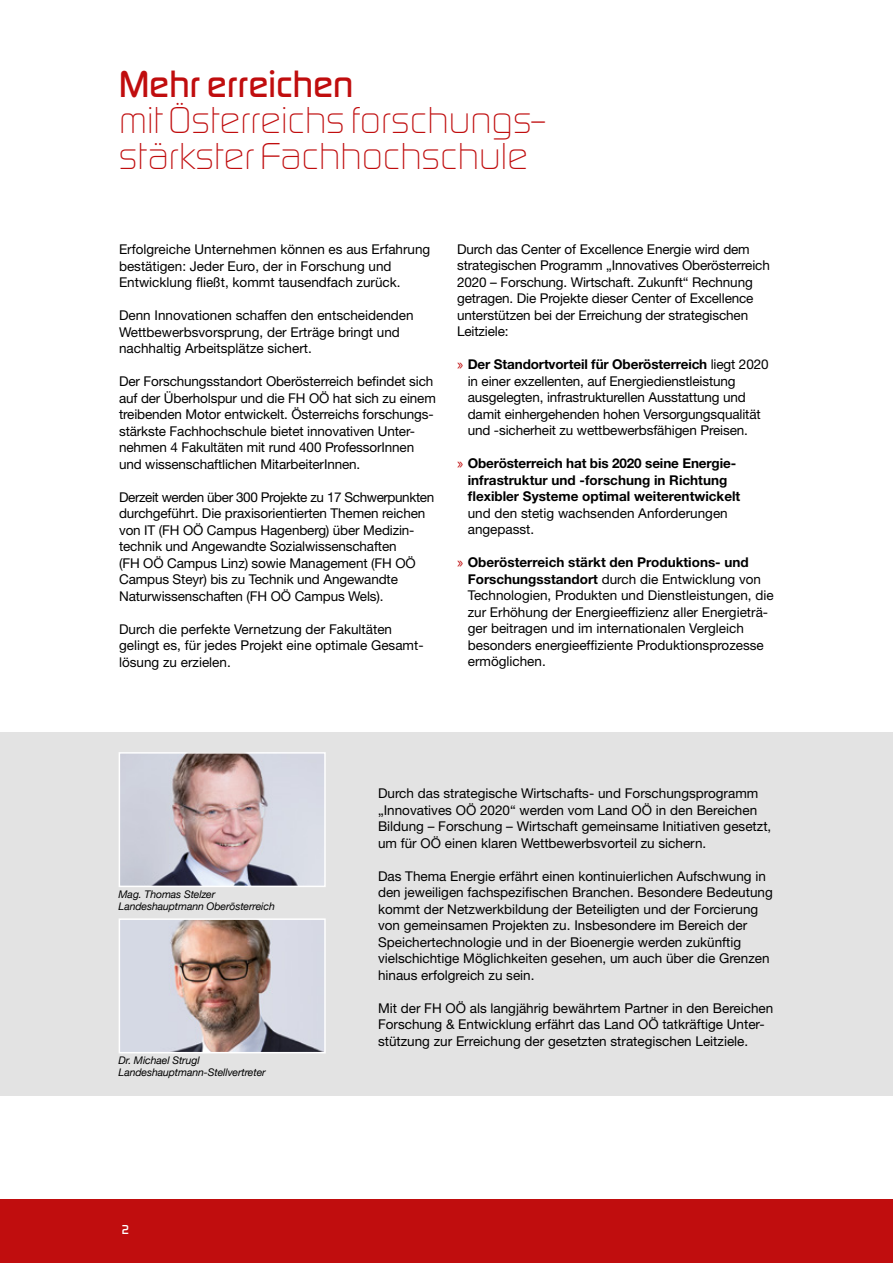
<style>
.page{position:relative;width:893px;height:1263px;background:#fff}
.page>*{position:absolute;margin:0;border:0;box-sizing:border-box;transform-origin:0 0}
.t1{font:300 39px/36px "Digital Sans EF";letter-spacing:.01em;color:#c00d0e}
.t2{font:500 39px "Digital Sans EF";letter-spacing:.005em;color:#c00d0e}
.t3{font:13.5px/16.5px "Helvetica Neue LT Std";color:#000}
.t4{font:700 13.5px/16.5px "Helvetica Neue LT Std";color:#000}
.t5{font:500 13.5px "Digital Sans EF";color:#fff}
.t6{font:italic 10.5px/12.6px "Helvetica Neue";letter-spacing:-.01em;color:#000}
.s1{font-family:"Digital Sans EF";font-weight:500;color:#c00d0e}
.s2{font-weight:700}
</style>
<div class="page">
<div style="left:0;top:1199px;width:893px;height:64px;background:#c00d0e"></div>
<div style="left:0;top:733px;width:893px;height:363px;background:#e3e3e3"></div>
<img style="left:122px;top:921px;width:201px;height:129px">
<div style="left:119px;top:918px;width:207px;height:135px;border:2px solid #fff"></div>
<img style="left:122px;top:755px;width:201px;height:129px">
<div style="left:119px;top:752px;width:207px;height:135px;border:2px solid #fff"></div>
<h1 class="t2" style="left:119px;top:61px;width:236px">Mehr erreichen</h1>
<h1 class="t1" style="left:119px;top:102px;width:427px">mit Österreichs forschungs&shy;stärkster Fachhochschule</h1>
<p class="t3" style="left:119px;top:241px;width:313px">Erfolgreiche Unternehmen können es aus Erfahrung bestätigen: Jeder Euro, der in Forschung und<br>Entwicklung fließt, kommt tausendfach zurück.</p>
<p class="t3" style="left:119px;top:307px;width:296px">Denn Innovationen schaffen den entscheidenden<br>Wettbewerbsvorsprung, der Erträge bringt und nachhaltig Arbeitsplätze sichert.</p>
<p class="t3" style="left:119px;top:373px;width:318px">Der Forschungsstandort Oberösterreich befindet sich auf der Überholspur und die FH OÖ hat sich zu einem treibenden Motor entwickelt. Österreichs forschungs&shy;stärkste Fachhochschule bietet innovativen Unter&shy;nehmen 4 Fakultäten mit rund 400 ProfessorInnen und wissenschaftlichen MitarbeiterInnen.</p>
<p class="t3" style="left:119px;top:488px;width:317px">Derzeit werden über 300 Projekte zu 17 Schwerpunkten durchgeführt. Die praxisorientierten Themen reichen von IT (FH OÖ Campus Hagenberg) über Medizin&shy;technik und Angewandte Sozialwissenschaften<br>(FH OÖ Campus Linz) sowie Management (FH OÖ Campus Steyr) bis zu Technik und Angewandte Naturwissenschaften (FH OÖ Campus Wels).</p>
<p class="t3" style="left:119px;top:620px;width:306px">Durch die perfekte Vernetzung der Fakultäten gelingt es, für jedes Projekt eine optimale Gesamt&shy;lösung zu erzielen.</p>
<p class="t3" style="left:457px;top:241px;width:314px">Durch das Center of Excellence Energie wird dem strategischen Programm „Innovatives Oberösterreich 2020 – Forschung. Wirtschaft. Zukunft“ Rechnung getragen. Die Projekte dieser Center of Excellence unterstützen bei der Erreichung der strategischen Leitziele:</p>
<p class="t3" style="left:468px;top:356px;width:302px;text-indent:-11px"><span class="s1">»</span> <span class="s2">Der Standortvorteil für Oberösterreich</span> liegt 2020 in einer exzellenten, auf Energiedienstleistung ausgelegten, infrastrukturellen Ausstattung und damit einhergehenden hohen Versorgungsqualität und -sicherheit zu wettbewerbsfähigen Preisen.</p>
<p class="t4" style="left:468px;top:455px;width:274px;text-indent:-11px"><span class="s1">»</span> Oberösterreich hat bis 2020 seine Energie&shy;infrastruktur und -forschung in Richtung flexibler Systeme optimal weiterentwickelt</p>
<p class="t3" style="left:468px;top:505px;width:262px">und den stetig wachsenden Anforderungen angepasst.</p>
<p class="t3" style="left:468px;top:554px;width:307px;text-indent:-11px"><span class="s1">»</span> <span class="s2">Oberösterreich stärkt den Produktions- und Forschungsstandort</span> durch die Entwicklung von Technologien, Produkten und Dienstleistungen, die zur Erhöhung der Energieeffizienz aller Energieträ&shy;ger beitragen und im internationalen Vergleich besonders energieeffiziente Produktionsprozesse ermöglichen.</p>
<p class="t6" style="left:119px;top:887px;width:158px">Mag. Thomas Stelzer<br>Landeshauptmann Oberösterreich</p>
<p class="t6" style="left:119px;top:1053px;width:149px">Dr. Michael Strugl<br>Landeshauptmann-Stellvertreter</p>
<p class="t5" style="left:122px;top:1221px;width:9px">2</p>
<p class="t3" style="left:378px;top:785px;width:395px">Durch das strategische Wirtschafts- und Forschungsprogramm „Innovatives OÖ 2020“ werden vom Land OÖ in den Bereichen Bildung – Forschung – Wirtschaft gemeinsame Initiativen gesetzt, um für OÖ einen klaren Wettbewerbsvorteil zu sichern.</p>
<p class="t3" style="left:378px;top:868px;width:396px">Das Thema Energie erfährt einen kontinuierlichen Aufschwung in den jeweiligen fachspezifischen Branchen. Besondere Bedeutung kommt der Netzwerkbildung der Beteiligten und der Forcierung von gemeinsamen Projekten zu. Insbesondere im Bereich der Speichertechnologie und in der Bioenergie werden zukünftig vielschichtige Möglichkeiten gesehen, um auch über die Grenzen hinaus erfolgreich zu sein.</p>
<p class="t3" style="left:378px;top:1000px;width:397px">Mit der FH OÖ als langjährig bewährtem Partner in den Bereichen<br>Forschung &amp; Entwicklung erfährt das Land OÖ tatkräftige Unter&shy;stützung zur Erreichung der gesetzten strategischen Leitziele.</p>
</div>
